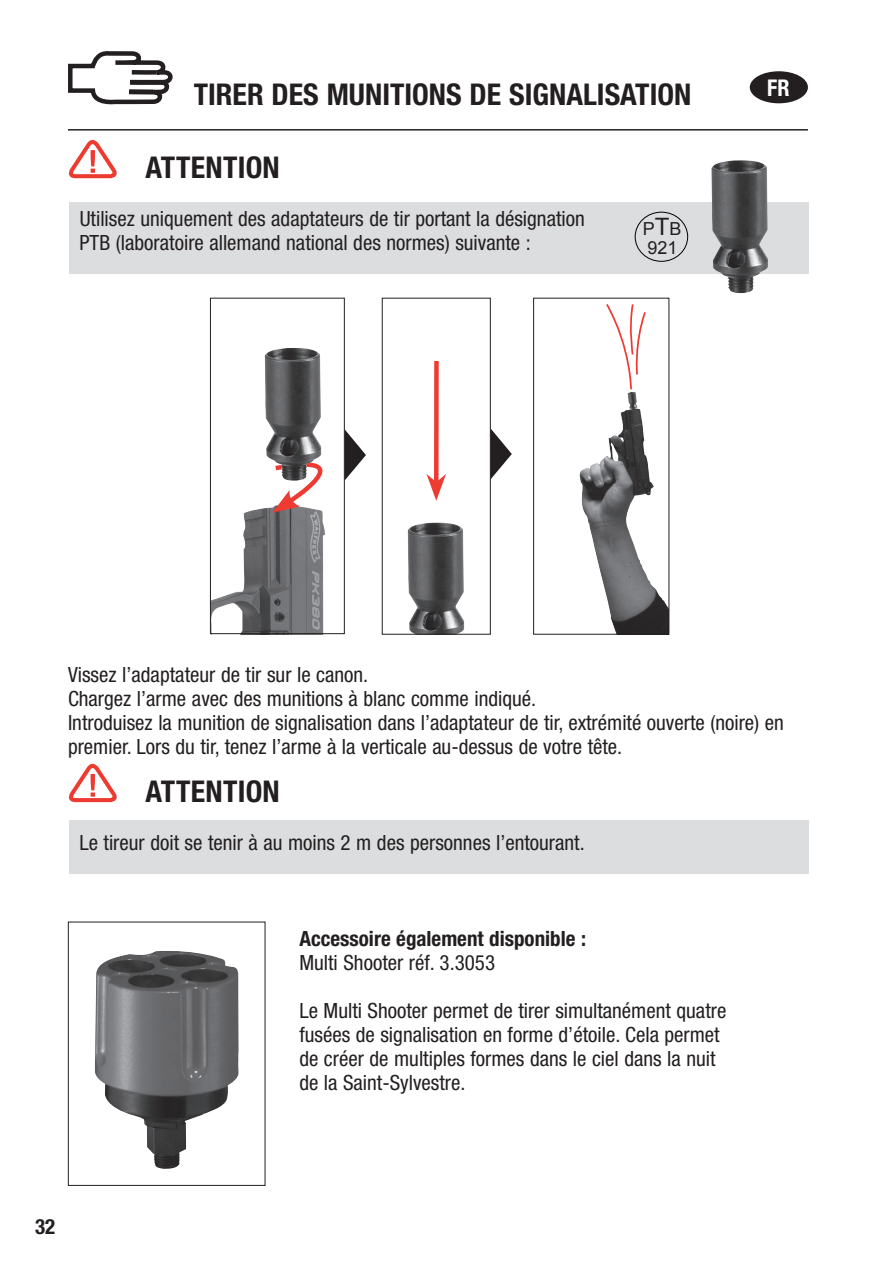
<style>
.page{position:relative;width:893px;height:1263px;background:#fff}
.page>*{position:absolute;margin:0;border:0;box-sizing:border-box;transform-origin:0 0}
.t1{font:700 condensed 30px "Helvetica Neue LT Pro";color:#231f20}
.t2{font:700 condensed 23.1px "Helvetica Neue LT Pro";color:#fff;scale:.95 1}
.t3{font:condensed 21px/24px "Helvetica Neue LT Pro";color:#231f20}
.t4{font:700 condensed 21px "Helvetica Neue LT Pro";color:#231f20}
.t5{font:18px/18.9px "Arial";color:#231f20}
.s1{font-size:24px}
</style>
<div class="page">
<hr style="left:68px;top:129px;width:740px;height:2px;background:#231f20">
<div style="left:750px;top:71px;width:58px;height:32px;background:#231f20;border-radius:50%"></div>
<div style="left:69px;top:202px;width:740px;height:72px;background:#dcdddf"></div>
<div style="left:635px;top:212px;width:53px;height:50px;border:1px solid #000;border-radius:50%"></div>
<svg style="left:68px;top:51px;width:105px;height:54px"></svg>
<img style="left:212px;top:507px;width:113px;height:125px">
<svg style="left:68px;top:140px;width:49px;height:39px"></svg>
<img style="left:711px;top:160px;width:57px;height:133px">
<svg style="left:606px;top:304px;width:40px;height:86px"></svg>
<img style="left:408px;top:522px;width:56px;height:111px">
<div style="left:382px;top:298px;width:109px;height:337px;border:1px solid #231f20"></div>
<div style="left:434px;top:361px;width:5px;height:121px;background:#ee3b32"></div>
<svg style="left:426px;top:474px;width:20px;height:27px"></svg>
<svg style="left:490px;top:428px;width:22px;height:51px"></svg>
<img style="left:628px;top:392px;width:10px;height:17px">
<svg style="left:270px;top:430px;width:96px;height:83px"></svg>
<img style="left:265px;top:348px;width:56px;height:133px">
<div style="left:210px;top:298px;width:135px;height:336px;border:1px solid #231f20"></div>
<img style="left:579px;top:409px;width:88px;height:224px">
<div style="left:533px;top:298px;width:136px;height:337px;border:1px solid #231f20"></div>
<svg style="left:68px;top:763px;width:49px;height:40px"></svg>
<div style="left:69px;top:820px;width:740px;height:54px;background:#dcdddf"></div>
<img style="left:95px;top:951px;width:144px;height:218px">
<div style="left:68px;top:922px;width:197px;height:264px;border:1px solid #231f20"></div>
<h1 class="t1" style="left:194px;top:84px;width:499px">TIRER DES MUNITIONS DE SIGNALISATION</h1>
<h1 class="t1" style="left:145px;top:156px;width:136px">ATTENTION</h1>
<p class="t3" style="left:80px;top:208px;width:507px">Utilisez uniquement des adaptateurs de tir portant la désignation<br>PTB (laboratoire allemand national des normes) suivante :</p>
<p class="t5" style="left:643px;top:219px;width:40px">P<span class="s1">T</span>B<br>921</p>
<p class="t2" style="left:767px;top:80px;width:25px">FR</p>
<p class="t3" style="left:68px;top:664px;width:717px">Vissez l’adaptateur de tir sur le canon.<br>Chargez l’arme avec des munitions à blanc comme indiqué.<br>Introduisez la munition de signalisation dans l’adaptateur de tir, extrémité ouverte (noire) en premier. Lors du tir, tenez l’arme à la verticale au-dessus de votre tête.</p>
<h1 class="t1" style="left:145px;top:780px;width:136px">ATTENTION</h1>
<p class="t3" style="left:79px;top:832px;width:507px">Le tireur doit se tenir à au moins 2 m des personnes l’entourant.</p>
<p class="t4" style="left:299px;top:931px;width:288px">Accessoire également disponible :</p>
<p class="t3" style="left:299px;top:952px;width:197px">Multi Shooter réf. 3.3053</p>
<p class="t3" style="left:299px;top:1000px;width:428px">Le Multi Shooter permet de tirer simultanément quatre fusées de signalisation en forme d’étoile. Cela permet de créer de multiples formes dans le ciel dans la nuit de la Saint-Sylvestre.</p>
<p class="t4" style="left:35px;top:1219px;width:22px">32</p>
</div>
